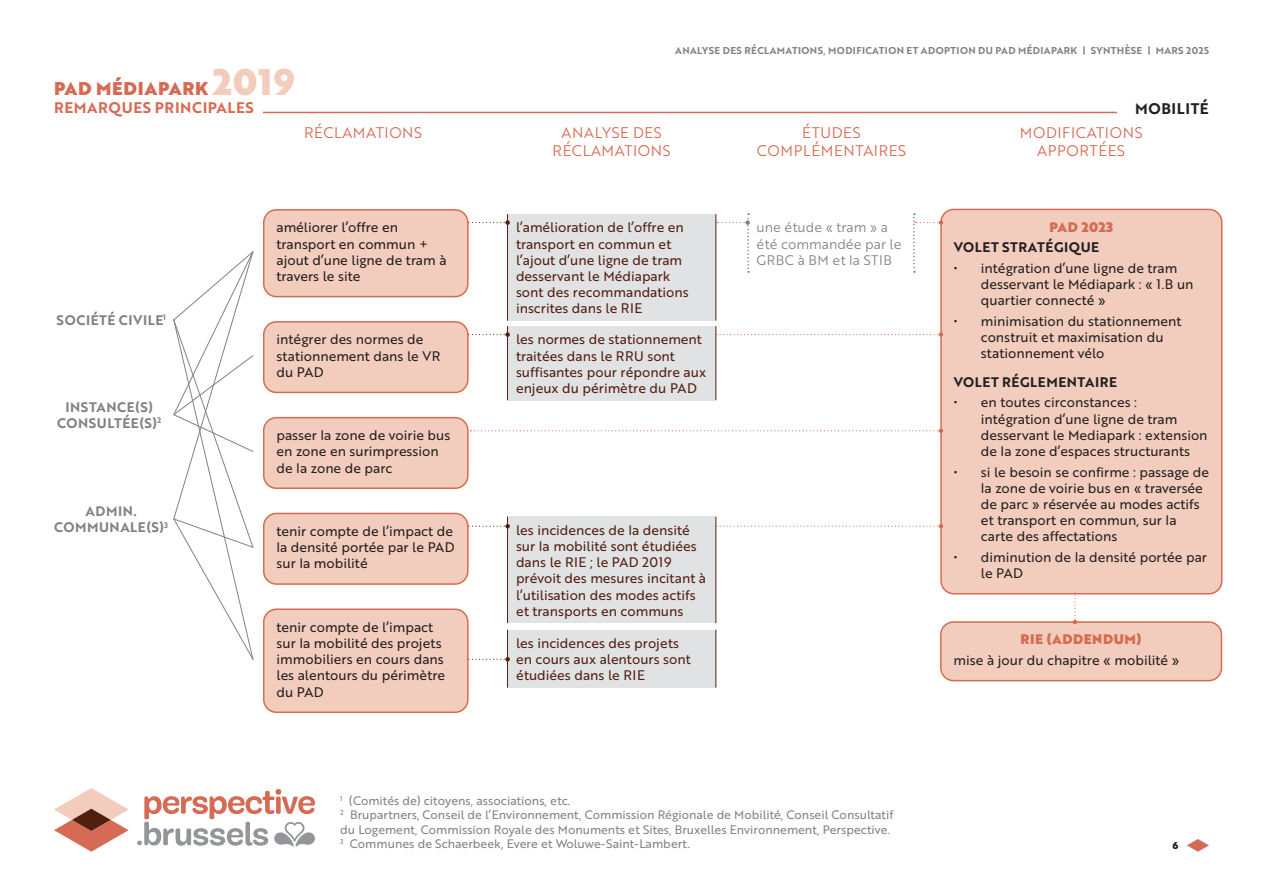
<style>
.page{position:relative;width:1263px;height:893px;background:#fff}
.page>*{position:absolute;margin:0;border:0;box-sizing:border-box;transform-origin:0 0}
.t1{font:36px "Brother 1816 Black";color:#f2cdbd}
.t2{font:18px "Brother 1816 Black";letter-spacing:.04em;color:#d66b53}
.t3{font:15px/18px "Brother 1816 Book";letter-spacing:.04em;color:#d66b53;text-align:center}
.t4{font:15px "Brother 1816 Bold";letter-spacing:.04em;color:#d66b53}
.sous-titre{font:15px "Brother 1816 Bold";letter-spacing:.04em;color:#231f20}
.encadrés_rose{font:13.5px/16.2px "Brother 1816 Regular";color:#231f20}
.encadré_gris{font:13.5px/16.2px "Brother 1816 Regular";color:#521f0f}
.auteurs{font:13.5px/16.2px "Brother 1816 Bold";letter-spacing:.04em;color:#808285;text-align:center}
.étude{font:13.5px/16.2px "Brother 1816 Book";color:#808285}
.encadrés_rose-2{font:13.5px "Brother 1816 Bold";letter-spacing:.04em;color:#231f20}
.encadrés_rose-3{font:13.5px "Brother 1816 Black";letter-spacing:.04em;color:#d66b53}
.t5{font:12px/14.4px "Brother 1816 Regular";color:#808285}
.t6{font:9.75px "Brother 1816 Bold";letter-spacing:.04em;color:#808285}
.t7{font:9.75px "Brother 1816 Black";color:#231f20}
</style>
<div class="page">
<svg style="left:1187px;top:839px;width:22px;height:13px"></svg>
<svg style="left:137px;top:789px;width:178px;height:58px"></svg>
<svg style="left:54px;top:788px;width:75px;height:64px"></svg>
<hr style="left:263px;top:112px;width:911px;height:1px;background:#d66b53">
<div style="left:1117px;top:103px;width:92px;height:15px;background:#fff"></div>
<div style="left:507px;top:326px;width:209px;height:74px;background:#e1e2e4"></div>
<hr style="left:507px;top:326px;width:1px;height:74px;background:#521f0f">
<hr style="left:715px;top:326px;width:1px;height:74px;background:#521f0f">
<div style="left:507px;top:517px;width:209px;height:106px;background:#e1e2e4"></div>
<hr style="left:507px;top:517px;width:1px;height:106px;background:#521f0f">
<hr style="left:715px;top:517px;width:1px;height:106px;background:#521f0f">
<div style="left:507px;top:630px;width:209px;height:58px;background:#e1e2e4"></div>
<hr style="left:507px;top:630px;width:1px;height:58px;background:#521f0f">
<hr style="left:715px;top:630px;width:1px;height:58px;background:#521f0f">
<div style="left:507px;top:214px;width:209px;height:107px;background:#e1e2e4"></div>
<hr style="left:507px;top:214px;width:1px;height:107px;background:#521f0f">
<hr style="left:715px;top:214px;width:1px;height:107px;background:#521f0f">
<div style="left:941px;top:622px;width:280px;height:59px;background:#f2cdbd;border-radius:13px"></div>
<div style="left:940px;top:621px;width:282px;height:60px;border:2px solid #d66b53;border-radius:13px"></div>
<div style="left:941px;top:209px;width:281px;height:385px;background:#f2cdbd;border-radius:13px"></div>
<div style="left:940px;top:209px;width:282px;height:385px;border:2px solid #d66b53;border-radius:13px"></div>
<svg style="left:173px;top:251px;width:80px;height:409px"></svg>
<svg style="left:913px;top:214px;width:30px;height:58px"></svg>
<svg style="left:716px;top:332px;width:227px;height:5px"></svg>
<svg style="left:716px;top:524px;width:227px;height:4px"></svg>
<svg style="left:470px;top:429px;width:473px;height:4px"></svg>
<svg style="left:469px;top:220px;width:41px;height:5px"></svg>
<svg style="left:469px;top:332px;width:41px;height:5px"></svg>
<svg style="left:469px;top:524px;width:41px;height:4px"></svg>
<svg style="left:469px;top:657px;width:41px;height:4px"></svg>
<svg style="left:716px;top:214px;width:34px;height:58px"></svg>
<svg style="left:1073px;top:593px;width:4px;height:31px"></svg>
<div style="left:264px;top:322px;width:204px;height:70px;background:#f2cdbd;border-radius:13px"></div>
<div style="left:263px;top:321px;width:206px;height:72px;border:2px solid #d66b53;border-radius:13px"></div>
<div style="left:264px;top:513px;width:204px;height:71px;background:#f2cdbd;border-radius:13px"></div>
<div style="left:263px;top:513px;width:206px;height:72px;border:2px solid #d66b53;border-radius:13px"></div>
<div style="left:264px;top:210px;width:204px;height:87px;background:#f2cdbd;border-radius:13px"></div>
<div style="left:263px;top:209px;width:206px;height:88px;border:2px solid #d66b53;border-radius:13px"></div>
<div style="left:264px;top:418px;width:204px;height:70px;background:#f2cdbd;border-radius:13px"></div>
<div style="left:263px;top:417px;width:206px;height:72px;border:2px solid #d66b53;border-radius:13px"></div>
<div style="left:264px;top:609px;width:204px;height:103px;background:#f2cdbd;border-radius:13px"></div>
<div style="left:263px;top:608px;width:206px;height:105px;border:2px solid #d66b53;border-radius:13px"></div>
<h1 class="t1" style="left:213px;top:54px;width:84px">2019</h1>
<h2 class="t2" style="left:54px;top:75px;width:156px">PAD MÉDIAPARK</h2>
<p class="t4" style="left:54px;top:96px;width:201px">REMARQUES PRINCIPALES</p>
<p class="t6" style="left:675px;top:43px;width:535px">ANALYSE DES RÉCLAMATIONS, MODIFICATION ET ADOPTION DU PAD MÉDIAPARK | SYNTHÈSE | MARS 2025</p>
<p class="sous-titre" style="left:1135px;top:97px;width:75px">MOBILITÉ</p>
<p class="t3" style="left:304px;top:123px;width:120px">RÉCLAMATIONS</p>
<p class="t3" style="left:553px;top:123px;width:120px">ANALYSE DES<br>RÉCLAMATIONS</p>
<p class="t3" style="left:757px;top:123px;width:151px">ÉTUDES<br>COMPLÉMENTAIRES</p>
<p class="t3" style="left:1020px;top:123px;width:124px">MODIFICATIONS<br>APPORTÉES</p>
<p class="auteurs" style="left:57px;top:311px;width:111px">SOCIÉTÉ CIVILE<sup>1</sup></p>
<p class="auteurs" style="left:57px;top:398px;width:106px">INSTANCE(S)<br>CONSULTÉE(S)<sup>2</sup></p>
<p class="auteurs" style="left:54px;top:503px;width:116px">ADMIN.<br>COMMUNALE(S)<sup>3</sup></p>
<p class="encadrés_rose" style="left:276px;top:219px;width:172px">améliorer l’offre en transport en commun + ajout d’une ligne de tram à travers le site</p>
<p class="encadrés_rose" style="left:276px;top:331px;width:165px">intégrer des normes de stationnement dans le VR du PAD</p>
<p class="encadrés_rose" style="left:276px;top:427px;width:175px">passer la zone de voirie bus en zone en surimpression de la zone de parc</p>
<p class="encadrés_rose" style="left:276px;top:522px;width:180px;text-align:justify">tenir compte de l’impact de la densité portée par le PAD sur la mobilité</p>
<p class="encadrés_rose" style="left:276px;top:618px;width:170px">tenir compte de l’impact sur la mobilité des projets immobiliers en cours dans les alentours du périmètre du PAD</p>
<p class="encadré_gris" style="left:516px;top:219px;width:174px">l’amélioration de l’offre en transport en commun et l’ajout d’une ligne de tram desservant le Médiapark sont des recommandations inscrites dans le RIE</p>
<p class="étude" style="left:757px;top:219px;width:146px">une étude « tram » a été commandée par le<br>GRBC à BM et la STIB</p>
<p class="encadré_gris" style="left:516px;top:331px;width:192px">les normes de stationnement traitées dans le RRU sont suffisantes pour répondre aux enjeux du périmètre du PAD</p>
<p class="encadré_gris" style="left:516px;top:521px;width:192px">les incidences de la densité sur la mobilité sont étudiées dans le RIE ; le PAD 2019 prévoit des mesures incitant à l’utilisation des modes actifs et transports en communs</p>
<p class="encadré_gris" style="left:516px;top:634px;width:176px">les incidences des projets en cours aux alentours sont étudiées dans le RIE</p>
<p class="t5" style="left:340px;top:793px;width:555px"><sup>1</sup> (Comités de) citoyens, associations, etc.<br><sup>2</sup> Brupartners, Conseil de l’Environnement, Commission Régionale de Mobilité, Conseil Consultatif du Logement, Commission Royale des Monuments et Sites, Bruxelles Environnement, Perspective.<br><sup>3</sup> Communes de Schaerbeek, Evere et Woluwe-Saint-Lambert.</p>
<p class="encadrés_rose-3" style="left:1050px;top:217px;width:65px">PAD 2023</p>
<p class="encadrés_rose-2" style="left:954px;top:237px;width:147px">VOLET STRATÉGIQUE</p>
<p class="encadrés_rose" style="left:981px;top:259px;width:214px;text-indent:-27px">• intégration d’une ligne de tram desservant le Médiapark : « 1.B un quartier connecté »</p>
<p class="encadrés_rose" style="left:981px;top:312px;width:202px;text-indent:-27px">• minimisation du stationnement construit et maximisation du stationnement vélo</p>
<p class="encadrés_rose-2" style="left:954px;top:372px;width:165px">VOLET RÉGLEMENTAIRE</p>
<p class="encadrés_rose" style="left:981px;top:394px;width:228px;text-indent:-27px">• en toutes circonstances : intégration d’une ligne de tram desservant le Mediapark : extension de la zone d’espaces structurants</p>
<p class="encadrés_rose" style="left:981px;top:463px;width:230px;text-indent:-27px">• si le besoin se confirme : passage de la zone de voirie bus en « traversée de parc » réservée au modes actifs et transport en commun, sur la carte des affectations</p>
<p class="encadrés_rose" style="left:981px;top:548px;width:228px;text-indent:-27px">• diminution de la densité portée par le PAD</p>
<p class="encadrés_rose-3" style="left:1020px;top:629px;width:123px">RIE (ADDENDUM)</p>
<p class="encadrés_rose" style="left:953px;top:651px;width:227px">mise à jour du chapitre « mobilité »</p>
<p class="t7" style="left:1172px;top:838px;width:7px">6</p>
</div>
